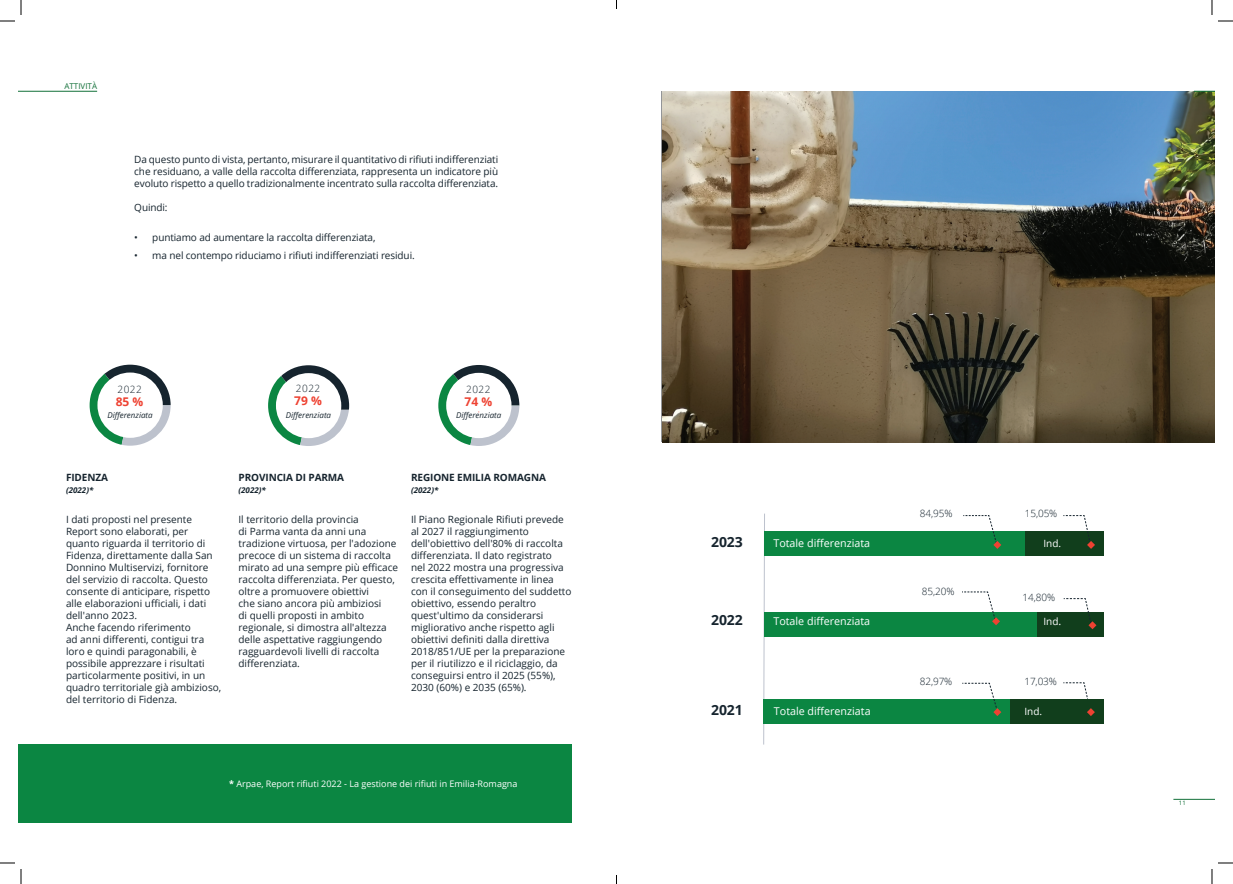
<style>
.page{position:relative;width:1233px;height:884px;background:#fff}
.page>*{position:absolute;margin:0;border:0;box-sizing:border-box;transform-origin:0 0}
.t1{font:700 14px "Open Sans";letter-spacing:-.01em;color:#16242e}
.t2{font:700 12px "Open Sans";color:#ee4232}
.t3{font:10.7px "Open Sans";color:#fff}
.t4{font:10px/12px "Open Sans";color:#16242e}
.t5{font:300 10px "Open Sans";letter-spacing:-.01em;color:#16242e}
.t6{font:700 10px "Open Sans";letter-spacing:-.01em;color:#16242e}
.t7{font:10px "Open Sans";color:#fff}
.t8{font:9px "Open Sans";color:#fff}
.t9{font:italic 8px "Open Sans";color:#16242e}
.t10{font:italic 700 8px "Open Sans";color:#16242e}
.t11{font:8px "Open Sans";color:#127039}
.t12{font:6px "Open Sans";color:#127039}
.s1{font-weight:700}
.s2{font-size:10.7px}
</style>
<div class="page">
<svg style="left:90px;top:364px;width:81px;height:82px"></svg>
<svg style="left:268px;top:365px;width:82px;height:81px"></svg>
<svg style="left:438px;top:365px;width:82px;height:81px"></svg>
<img style="left:662px;top:91px;width:553px;height:351px">
<svg style="left:1194px;top:91px;width:21px;height:1px"></svg>
<hr style="left:1173px;top:799px;width:42px;height:1px;background:#127039">
<hr style="left:18px;top:91px;width:79px;height:1px;background:#127039">
<div style="left:18px;top:745px;width:553px;height:77px;background:#0b8642"></div>
<svg style="left:763px;top:513px;width:2px;height:232px"></svg>
<div style="left:1004px;top:699px;width:99px;height:24px;background:#113e1c"></div>
<div style="left:763px;top:699px;width:246px;height:24px;background:#0b8642"></div>
<svg style="left:962px;top:683px;width:39px;height:33px"></svg>
<div style="left:1023px;top:532px;width:80px;height:24px;background:#113e1c"></div>
<div style="left:764px;top:532px;width:260px;height:24px;background:#0b8642"></div>
<div style="left:1009px;top:612px;width:94px;height:25px;background:#113e1c"></div>
<div style="left:764px;top:612px;width:272px;height:25px;background:#0b8642"></div>
<svg style="left:1063px;top:682px;width:32px;height:34px"></svg>
<svg style="left:1063px;top:598px;width:33px;height:31px"></svg>
<svg style="left:962px;top:591px;width:38px;height:34px"></svg>
<svg style="left:1062px;top:515px;width:33px;height:34px"></svg>
<svg style="left:962px;top:515px;width:39px;height:34px"></svg>
<svg style="left:1218px;top:20px;width:15px;height:2px"></svg>
<svg style="left:1218px;top:862px;width:15px;height:2px"></svg>
<svg style="left:0;top:0;width:22px;height:22px"></svg>
<svg style="left:0;top:862px;width:22px;height:22px"></svg>
<svg style="left:1211px;top:0;width:1px;height:15px"></svg>
<svg style="left:1211px;top:869px;width:1px;height:15px"></svg>
<p class="t11" style="left:64px;top:81px;width:34px">ATTIVITÀ</p>
<p class="t4" style="left:134px;top:153px;width:365px;text-align:justify">Da questo punto di vista, pertanto, misurare il quantitativo di rifiuti indifferenziati che residuano, a valle della raccolta differenziata, rappresenta un indicatore più evoluto rispetto a quello tradizionalmente incentrato sulla raccolta differenziata.</p>
<p class="t4" style="left:134px;top:201px;width:35px">Quindi:</p>
<p class="t4" style="left:134px;top:231px;width:243px">• puntiamo ad aumentare la raccolta differenziata,</p>
<p class="t4" style="left:134px;top:249px;width:282px">• ma nel contempo riduciamo i rifiuti indifferenziati residui.</p>
<p class="t5" style="left:117px;top:382px;width:26px">2022</p>
<p class="t2" style="left:116px;top:393px;width:29px">85 %</p>
<p class="t9" style="left:107px;top:410px;width:47px">Differenziata</p>
<p class="t5" style="left:296px;top:382px;width:26px">2022</p>
<p class="t2" style="left:294px;top:392px;width:29px">79 %</p>
<p class="t9" style="left:286px;top:410px;width:47px">Differenziata</p>
<p class="t5" style="left:466px;top:382px;width:26px">2022</p>
<p class="t2" style="left:464px;top:393px;width:29px">74 %</p>
<p class="t9" style="left:456px;top:410px;width:47px">Differenziata</p>
<p class="t6" style="left:66px;top:470px;width:44px">FIDENZA</p>
<p class="t10" style="left:66px;top:484px;width:29px">(2022)*</p>
<p class="t4" style="left:66px;top:513px;width:157px">I dati proposti nel presente<br>Report sono elaborati, per quanto riguarda il territorio di<br>Fidenza, direttamente dalla San<br>Donnino Multiservizi, fornitore del servizio di raccolta. Questo consente di anticipare, rispetto alle elaborazioni ufficiali, i dati dell'anno 2023.<br>Anche facendo riferimento<br>ad anni differenti, contigui tra loro e quindi paragonabili, è possibile apprezzare i risultati particolarmente positivi, in un quadro territoriale già ambizioso, del territorio di Fidenza.</p>
<p class="t6" style="left:238px;top:470px;width:107px">PROVINCIA DI PARMA</p>
<p class="t10" style="left:238px;top:484px;width:29px">(2022)*</p>
<p class="t4" style="left:238px;top:513px;width:161px">Il territorio della provincia<br>di Parma vanta da anni una tradizione virtuosa, per l'adozione precoce di un sistema di raccolta mirato ad una sempre più efficace raccolta differenziata. Per questo, oltre a promuovere obiettivi<br>che siano ancora più ambiziosi<br>di quelli proposti in ambito regionale, si dimostra all'altezza delle aspettative raggiungendo ragguardevoli livelli di raccolta differenziata.</p>
<p class="t6" style="left:411px;top:470px;width:136px">REGIONE EMILIA ROMAGNA</p>
<p class="t10" style="left:411px;top:484px;width:29px">(2022)*</p>
<p class="t4" style="left:411px;top:513px;width:162px">Il Piano Regionale Rifiuti prevede al 2027 il raggiungimento dell'obiettivo dell'80% di raccolta differenziata. Il dato registrato<br>nel 2022 mostra una progressiva crescita effettivamente in linea con il conseguimento del suddetto obiettivo, essendo peraltro quest'ultimo da considerarsi migliorativo anche rispetto agli obiettivi definiti dalla direttiva<br>2018/851/UE per la preparazione per il riutilizzo e il riciclaggio, da conseguirsi entro il 2025 (55%),<br>2030 (60%) e 2035 (65%).</p>
<p class="t8" style="left:229px;top:778px;width:290px"><span class="s1">*</span> Arpae, Report rifiuti 2022 - La gestione dei rifiuti in Emilia-Romagna</p>
<p class="t5" style="left:920px;top:507px;width:34px">84,95%</p>
<p class="t5" style="left:1024px;top:507px;width:34px">15,05%</p>
<h1 class="t1" style="left:711px;top:532px;width:33px">2023</h1>
<p class="t3" style="left:773px;top:536px;width:98px">Totale differenziata</p>
<p class="t7" style="left:1043px;top:537px;width:19px">Ind.</p>
<p class="t5" style="left:922px;top:585px;width:34px">85,20%</p>
<p class="t5" style="left:1022px;top:591px;width:34px">14,80%</p>
<h1 class="t1" style="left:711px;top:610px;width:33px">2022</h1>
<p class="t3" style="left:773px;top:614px;width:98px">Totale differenziata</p>
<p class="t7" style="left:1043px;top:615px;width:19px">Ind<span class="s2">.</span></p>
<p class="t5" style="left:919px;top:675px;width:34px">82,97%</p>
<p class="t5" style="left:1024px;top:675px;width:34px">17,03%</p>
<h1 class="t1" style="left:711px;top:700px;width:33px">2021</h1>
<p class="t3" style="left:774px;top:704px;width:98px">Totale differenziata</p>
<p class="t7" style="left:1024px;top:705px;width:19px">Ind.</p>
<p class="t12" style="left:1179px;top:799px;width:8px">11</p>
</div>
